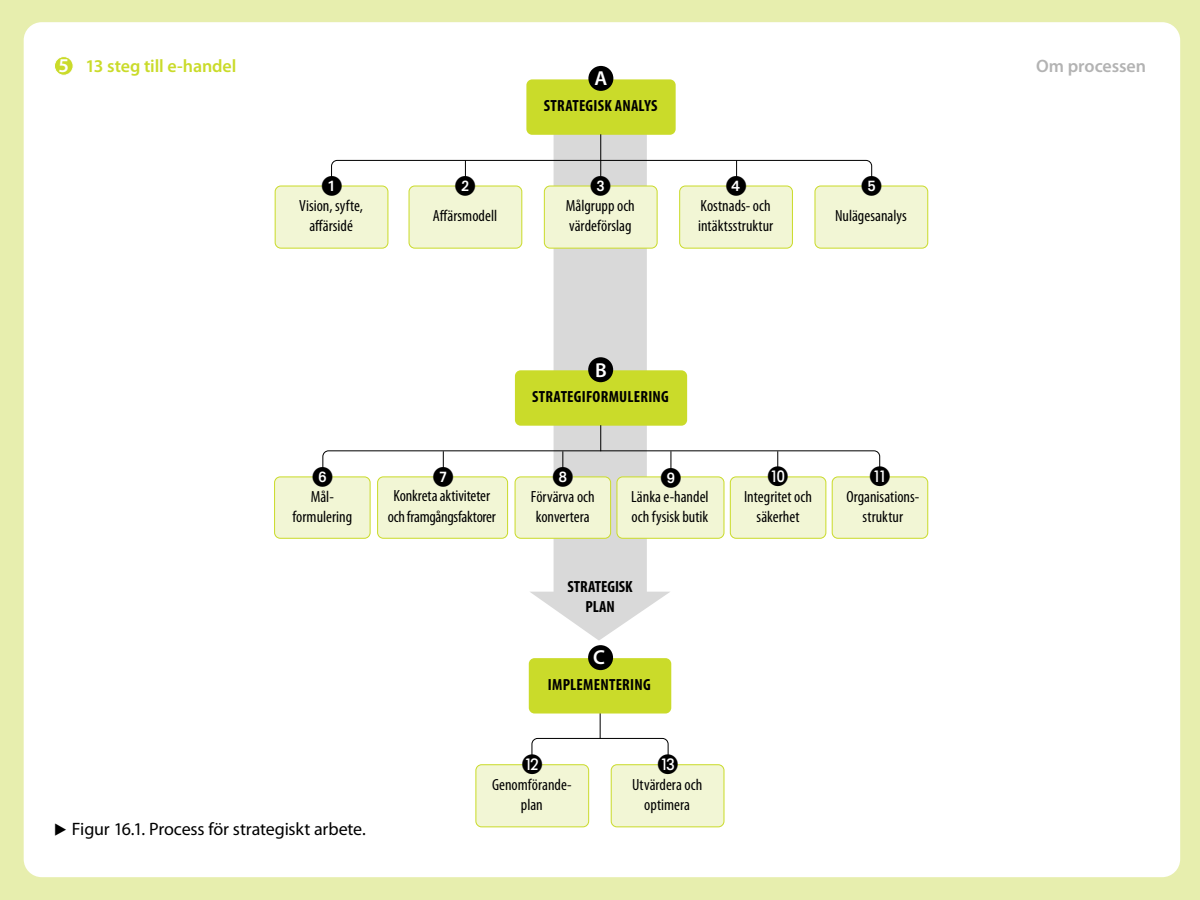
<style>
.page{position:relative;width:1200px;height:900px;background:#e7eeae}
.page>*{position:absolute;margin:0;border:0;box-sizing:border-box;transform-origin:0 0}
.Ingress{font:20.25px "European Pi One";color:#000}
.Ingress-2{font:600 20.25px "Myriad Pro";color:#fff}
.Bröd{font:600 19.65px "Myriad Pro";color:#fff}
.Faktatext{font:18px "Myriad Pro";letter-spacing:-.01em;color:#000}
.Sammanfattning{font:600 18px "Myriad Pro";letter-spacing:-.01em;color:#cadb2a}
.Sammanfattning-2{font:600 18px "Myriad Pro";letter-spacing:-.005em;color:#b3b3b3}
.Ingress-3{font:condensed 16.2px/20.2px "Myriad Pro";color:#000;text-align:center}
.Ingress-4{font:700 condensed 16.2px "Myriad Pro";letter-spacing:.015em;color:#000}
.Ingress-5{font:condensed 16.2px "Myriad Pro";letter-spacing:-.02em;color:#000}
.Ingress-6{font:700 condensed 16.2px "Myriad Pro";letter-spacing:-.005em;color:#000}
.s1{font-family:"European Pi Three";font-size:15.75px}
</style>
<div class="page">
<div style="left:24px;top:22px;width:1156px;height:855px;background:#fff;border-radius:18px"></div>
<div style="left:54px;top:57px;width:19px;height:18px;background:#cadb2a;border-radius:50%"></div>
<div style="left:54px;top:56px;width:20px;height:20px;border:1px solid #fff;border-radius:50%"></div>
<div style="left:378px;top:477px;width:130px;height:61px;background:#f2f6d5;border-radius:6px"></div>
<div style="left:377px;top:476px;width:131px;height:63px;border:1px solid #cadb2a;border-radius:6px"></div>
<svg style="left:530px;top:135px;width:140px;height:506px;fill:#d9d9d9"></svg>
<svg style="left:531px;top:714px;width:138px;height:81px"></svg>
<svg style="left:331px;top:159px;width:542px;height:58px"></svg>
<div style="left:409px;top:186px;width:113px;height:62px;background:#f2f6d5;border-radius:6px"></div>
<div style="left:409px;top:186px;width:113px;height:63px;border:1px solid #cadb2a;border-radius:6px"></div>
<div style="left:544px;top:186px;width:113px;height:62px;background:#f2f6d5;border-radius:6px"></div>
<div style="left:544px;top:186px;width:114px;height:63px;border:1px solid #cadb2a;border-radius:6px"></div>
<div style="left:680px;top:186px;width:112px;height:62px;background:#f2f6d5;border-radius:6px"></div>
<div style="left:679px;top:186px;width:114px;height:63px;border:1px solid #cadb2a;border-radius:6px"></div>
<div style="left:815px;top:186px;width:113px;height:62px;background:#f2f6d5;border-radius:6px"></div>
<div style="left:814px;top:186px;width:114px;height:63px;border:1px solid #cadb2a;border-radius:6px"></div>
<div style="left:456px;top:177px;width:18px;height:18px;background:#fff;border-radius:50%"></div>
<div style="left:592px;top:177px;width:18px;height:18px;background:#fff;border-radius:50%"></div>
<div style="left:727px;top:177px;width:18px;height:18px;background:#fff;border-radius:50%"></div>
<div style="left:863px;top:177px;width:18px;height:18px;background:#fff;border-radius:50%"></div>
<div style="left:275px;top:477px;width:95px;height:61px;background:#f2f6d5;border-radius:6px"></div>
<div style="left:274px;top:476px;width:97px;height:63px;border:1px solid #cadb2a;border-radius:6px"></div>
<div style="left:515px;top:477px;width:96px;height:61px;background:#f2f6d5;border-radius:6px"></div>
<div style="left:515px;top:476px;width:96px;height:63px;border:1px solid #cadb2a;border-radius:6px"></div>
<div style="left:617px;top:477px;width:107px;height:61px;background:#f2f6d5;border-radius:6px"></div>
<div style="left:616px;top:476px;width:108px;height:63px;border:1px solid #cadb2a;border-radius:6px"></div>
<div style="left:730px;top:477px;width:96px;height:61px;background:#f2f6d5;border-radius:6px"></div>
<div style="left:730px;top:476px;width:96px;height:63px;border:1px solid #cadb2a;border-radius:6px"></div>
<div style="left:832px;top:477px;width:96px;height:61px;background:#f2f6d5;border-radius:6px"></div>
<div style="left:832px;top:476px;width:96px;height:63px;border:1px solid #cadb2a;border-radius:6px"></div>
<div style="left:476px;top:765px;width:113px;height:62px;background:#f2f6d5;border-radius:6px"></div>
<div style="left:475px;top:764px;width:114px;height:63px;border:1px solid #cadb2a;border-radius:6px"></div>
<div style="left:611px;top:765px;width:113px;height:62px;background:#f2f6d5;border-radius:6px"></div>
<div style="left:611px;top:764px;width:113px;height:63px;border:1px solid #cadb2a;border-radius:6px"></div>
<div style="left:314px;top:469px;width:18px;height:17px;background:#fff;border-radius:50%"></div>
<div style="left:871px;top:468px;width:18px;height:18px;background:#fff;border-radius:50%"></div>
<div style="left:523px;top:755px;width:18px;height:18px;background:#fff;border-radius:50%"></div>
<div style="left:659px;top:755px;width:18px;height:18px;background:#fff;border-radius:50%"></div>
<div style="left:275px;top:186px;width:113px;height:62px;background:#f2f6d5;border-radius:6px"></div>
<div style="left:275px;top:186px;width:113px;height:63px;border:1px solid #cadb2a;border-radius:6px"></div>
<div style="left:323px;top:177px;width:18px;height:18px;background:#fff;border-radius:50%"></div>
<div style="left:526px;top:79px;width:150px;height:56px;background:#cadb2a;border-radius:6px"></div>
<div style="left:515px;top:370px;width:172px;height:56px;background:#cadb2a;border-radius:6px"></div>
<div style="left:529px;top:658px;width:142px;height:56px;background:#cadb2a;border-radius:6px"></div>
<div style="left:588px;top:66px;width:25px;height:25px;background:#000;border-radius:50%"></div>
<div style="left:588px;top:357px;width:25px;height:25px;background:#000;border-radius:50%"></div>
<div style="left:588px;top:645px;width:25px;height:25px;background:#000;border-radius:50%"></div>
<svg style="left:322px;top:425px;width:559px;height:83px"></svg>
<hr style="left:600px;top:134px;width:1px;height:42px;background:#000">
<p class="Bröd" style="left:58px;top:55px;width:12px">5</p>
<p class="Sammanfattning" style="left:86px;top:56px;width:153px">13 steg till e-handel</p>
<p class="Sammanfattning-2" style="left:1036px;top:56px;width:111px">Om processen</p>
<p class="Ingress-2" style="left:594px;top:67px;width:14px">A</p>
<p class="Ingress-4" style="left:544px;top:97px;width:115px">STRATEGISK ANALYS</p>
<p class="Ingress" style="left:322px;top:175px;width:22px">1</p>
<p class="Ingress" style="left:455px;top:175px;width:22px">2</p>
<p class="Ingress" style="left:591px;top:175px;width:22px">3</p>
<p class="Ingress" style="left:726px;top:175px;width:22px">4</p>
<p class="Ingress" style="left:862px;top:175px;width:22px">5</p>
<p class="Ingress-3" style="left:299px;top:196px;width:65px">Vision, syfte, affärsidé</p>
<p class="Ingress-3" style="left:433px;top:206px;width:66px">Affärsmodell</p>
<p class="Ingress-3" style="left:566px;top:196px;width:71px;text-align:left">Målgrupp och värdeförslag</p>
<p class="Ingress-3" style="left:698px;top:196px;width:77px;text-align:left">Kostnads- och intäktsstruktur</p>
<p class="Ingress-3" style="left:835px;top:206px;width:73px">Nulägesanalys</p>
<p class="Ingress-2" style="left:595px;top:359px;width:13px">B</p>
<p class="Ingress-4" style="left:532px;top:388px;width:138px">STRATEGIFORMULERING</p>
<p class="Ingress" style="left:312px;top:466px;width:22px">6</p>
<p class="Ingress" style="left:433px;top:466px;width:22px">7</p>
<p class="Ingress" style="left:553px;top:466px;width:22px">8</p>
<p class="Ingress" style="left:661px;top:466px;width:22px">9</p>
<p class="Ingress" style="left:768px;top:466px;width:22px">J</p>
<p class="Ingress" style="left:870px;top:466px;width:22px">K</p>
<p class="Ingress-3" style="left:311px;top:486px;width:25px">Mål-</p>
<p class="Ingress-3" style="left:292px;top:507px;width:61px">formulering</p>
<p class="Ingress-3" style="left:394px;top:486px;width:98px">Konkreta aktiviteter</p>
<p class="Ingress-5" style="left:388px;top:508px;width:110px">och framgångsfaktorer</p>
<p class="Ingress-3" style="left:531px;top:486px;width:66px">Förvärva och konvertera</p>
<p class="Ingress-3" style="left:631px;top:486px;width:79px;text-align:left">Länka e-handel och fysisk butik</p>
<p class="Ingress-3" style="left:744px;top:486px;width:69px">Integritet och säkerhet</p>
<p class="Ingress-3" style="left:846px;top:486px;width:74px">Organisations-</p>
<p class="Ingress-3" style="left:863px;top:507px;width:42px">struktur</p>
<p class="Ingress-6" style="left:568px;top:577px;width:67px">STRATEGISK</p>
<p class="Ingress-4" style="left:585px;top:598px;width:31px">PLAN</p>
<p class="Ingress-2" style="left:593px;top:646px;width:13px">C</p>
<p class="Ingress-4" style="left:548px;top:676px;width:104px">IMPLEMENTERING</p>
<p class="Faktatext" style="left:54px;top:820px;width:313px"><span class="s1">E</span> Figur 16.1. Process för strategiskt arbete.</p>
<p class="Ingress" style="left:522px;top:754px;width:22px">L</p>
<p class="Ingress" style="left:658px;top:754px;width:22px">M</p>
<p class="Ingress-3" style="left:492px;top:775px;width:81px">Genomförande-</p>
<p class="Ingress-3" style="left:521px;top:795px;width:23px">plan</p>
<p class="Ingress-3" style="left:632px;top:775px;width:72px">Utvärdera och optimera</p>
</div>
